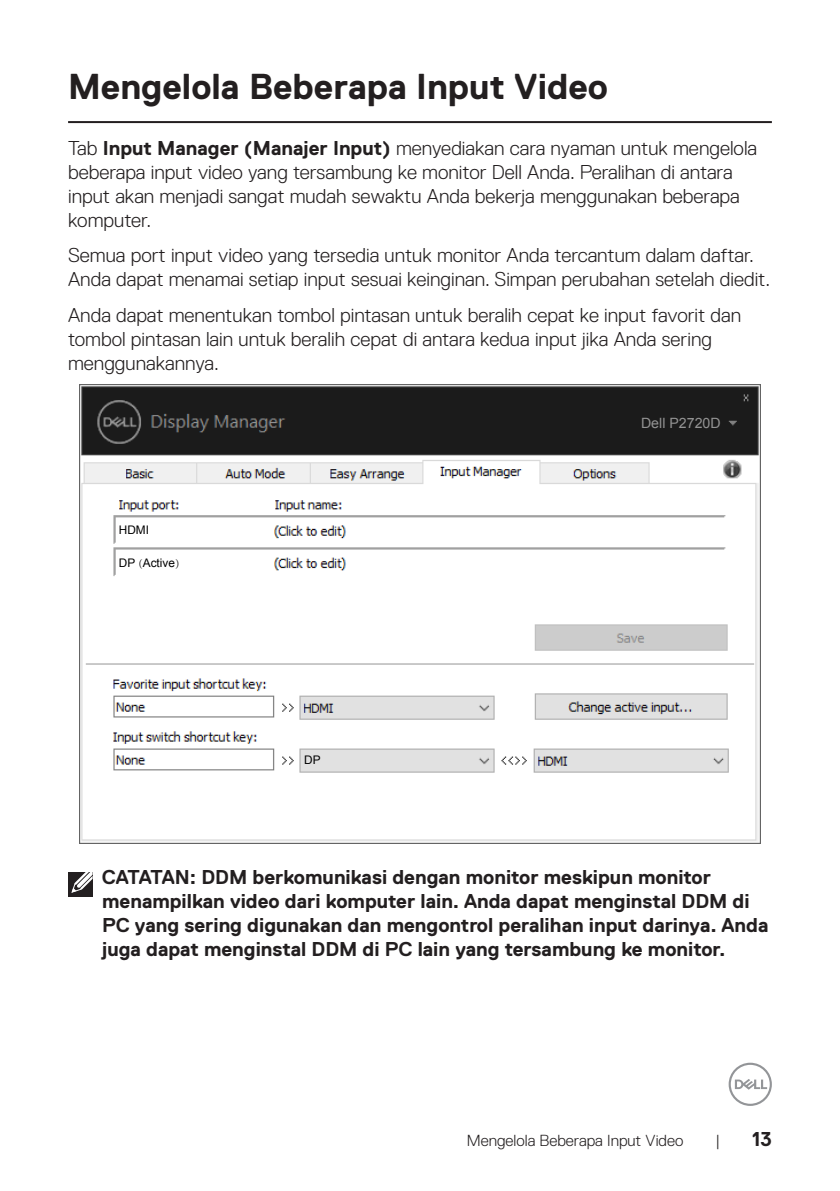
<style>
.page{position:relative;width:840px;height:1191px;background:#fff}
.page>*{position:absolute;margin:0;border:0;box-sizing:border-box;transform-origin:0 0}
.Head_1{font:700 36px "Dell Replica";color:#231f20}
.Paragraph{font:300 20px/24px "Dell Replica";color:#231f20}
.Note{font:700 20px/24px "Dell Replica";color:#231f20}
.t1{font:300 16px "Dell Replica";color:#231f20}
.t2{font:14.2px "Arial";color:#939393}
.t3{font:11.8px "Arial";color:#000}
.s1{font-weight:700}
.s2{font-family:"Adobe Song Std";font-weight:300}
</style>
<div class="page">
<svg style="left:728px;top:1062px;width:43px;height:44px"></svg>
<hr style="left:68px;top:121px;width:703px;height:2px;background:#231f20">
<img style="left:79px;top:385px;width:681px;height:458px">
<div style="left:118px;top:523px;width:30px;height:15px;background:#fff"></div>
<div style="left:118px;top:555px;width:39px;height:15px;background:#fff"></div>
<div style="left:334px;top:701px;width:15px;height:13px;background:#e1e1e1"></div>
<div style="left:567px;top:753px;width:16px;height:14px;background:#e1e1e1"></div>
<div style="left:620px;top:413px;width:104px;height:21px;background:#1b1b1b"></div>
<div style="left:109px;top:578px;width:623px;height:36px;background:#fff"></div>
<div style="left:68px;top:872px;width:24px;height:24px;background:#231f20"></div>
<svg style="left:71px;top:872px;width:22px;height:21px"></svg>
<p class="Head_1" style="left:68px;top:66px;width:541px">Mengelola Beberapa Input Video</p>
<p class="Paragraph" style="left:68px;top:136px;width:690px">Tab <span class="s1">Input Manager (Manajer Input)</span> menyediakan cara nyaman untuk mengelola beberapa input video yang tersambung ke monitor Dell Anda. Peralihan di antara input akan menjadi sangat mudah sewaktu Anda bekerja menggunakan beberapa komputer.</p>
<p class="Paragraph" style="left:68px;top:243px;width:703px">Semua port input video yang tersedia untuk monitor Anda tercantum dalam daftar.<br>Anda dapat menamai setiap input sesuai keinginan. Simpan perubahan setelah diedit.</p>
<p class="Paragraph" style="left:68px;top:303px;width:674px">Anda dapat menentukan tombol pintasan untuk beralih cepat ke input favorit dan tombol pintasan lain untuk beralih cepat di antara kedua input jika Anda sering menggunakannya.</p>
<p class="t3" style="left:119px;top:522px;width:32px">HDMI</p>
<p class="t3" style="left:119px;top:555px;width:62px">DP <span class="s2">(</span>Active<span class="s2">)</span></p>
<p class="t3" style="left:304px;top:752px;width:18px">DP</p>
<p class="t2" style="left:640px;top:414px;width:81px">Dell P2720D</p>
<p class="Note" style="left:102px;top:865px;width:667px">CATATAN: DDM berkomunikasi dengan monitor meskipun monitor menampilkan video dari komputer lain. Anda dapat menginstal DDM di PC yang sering digunakan dan mengontrol peralihan input darinya. Anda juga dapat menginstal DDM di PC lain yang tersambung ke monitor.</p>
<p class="t1" style="left:466px;top:1131px;width:218px">Mengelola Beberapa Input Video</p>
<p class="t1" style="left:715px;top:1131px;width:6px">|</p>
<p class="Note" style="left:751px;top:1126px;width:21px">13</p>
</div>
